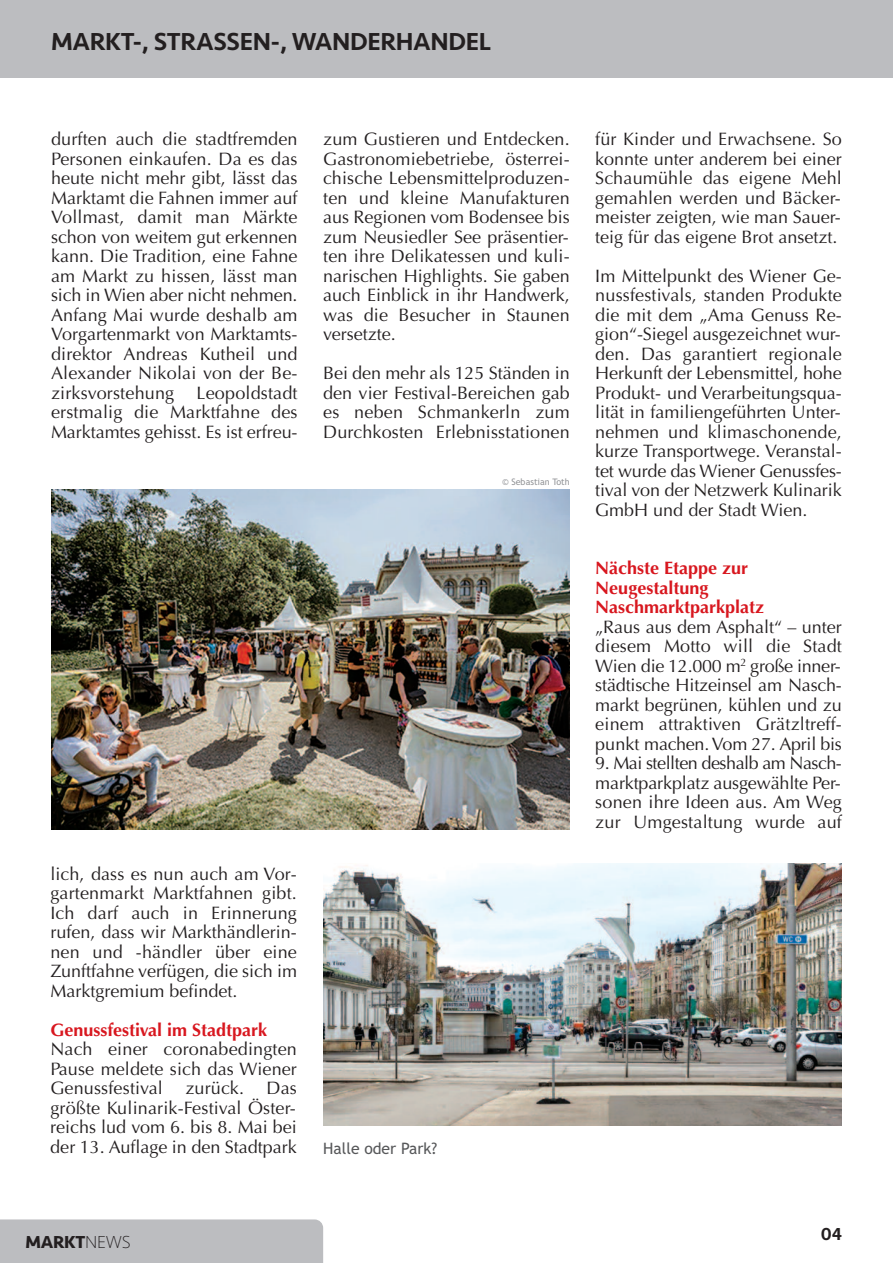
<style>
.page{position:relative;width:893px;height:1263px;background:#fff}
.page>*{position:absolute;margin:0;border:0;box-sizing:border-box;transform-origin:0 0}
.t1{font:500 25.5px "Seravek";letter-spacing:-.015em;color:#231f20}
.t2{font:18px/19.5px "Optima";color:#231f20;text-align:justify}
.t3{font:700 18px/19.5px "Optima";color:#d8171f}
.t4{font:700 18px "Seravek";letter-spacing:-.015em;color:#231f20}
.t5{font:500 18px "Seravek";color:#231f20}
.t6{font:15.75px "Trebuchet MS";color:#57585a}
.t7{font:9px "Trebuchet MS";color:#939598}
.s1{font-weight:200}
</style>
<div class="page">
<div style="left:0;top:1219px;width:323px;height:44px;background:#bcbdc0"></div>
<div style="left:0;top:0;width:893px;height:78px;background:#bcbdc0"></div>
<img style="left:51px;top:490px;width:519px;height:339px">
<img style="left:323px;top:863px;width:519px;height:263px">
<h1 class="t1" style="left:51px;top:26px;width:442px">MARKT-, STRASSEN-, WANDERHANDEL</h1>
<p class="t2" style="left:51px;top:129px;width:248px">durften auch die stadtfremden Personen einkaufen. Da es das heute nicht mehr gibt, lässt das Marktamt die Fahnen immer auf Vollmast, damit man Märkte schon von weitem gut erkennen kann. Die Tradition, eine Fahne am Markt zu hissen, lässt man sich in Wien aber nicht nehmen.<br>Anfang Mai wurde deshalb am Vorgartenmarkt von Marktamts&shy;direktor Andreas Kutheil und Alexander Nikolai von der Be&shy;zirksvorstehung Leopoldstadt erstmalig die Marktfahne des Marktamtes gehisst. Es ist erfreu-</p>
<p class="t2" style="left:323px;top:129px;width:248px">zum Gustieren und Entdecken.<br>Gastronomiebetriebe, österrei&shy;chische Lebensmittelproduzen&shy;ten und kleine Manufakturen aus Regionen vom Bodensee bis zum Neusiedler See präsentier&shy;ten ihre Delikatessen und kuli&shy;narischen Highlights. Sie gaben auch Einblick in ihr Handwerk, was die Besucher in Staunen versetzte.</p>
<p class="t2" style="left:323px;top:363px;width:248px">Bei den mehr als 125 Ständen in den vier Festival-Bereichen gab es neben Schmankerln zum Durchkosten Erlebnisstationen</p>
<p class="t7" style="left:502px;top:476px;width:69px">© Sebastian Toth</p>
<p class="t2" style="left:50px;top:864px;width:248px">lich, dass es nun auch am Vor&shy;gartenmarkt Marktfahnen gibt.<br>Ich darf auch in Erinnerung rufen, dass wir Markthändlerin&shy;nen und -händler über eine Zunftfahne verfügen, die sich im Marktgremium befindet.</p>
<p class="t3" style="left:50px;top:1020px;width:218px">Genussfestival im Stadtpark</p>
<p class="t2" style="left:50px;top:1040px;width:248px">Nach einer coronabedingten Pause meldete sich das Wiener Genussfestival zurück. Das größte Kulinarik-Festival Öster&shy;reichs lud vom 6. bis 8. Mai bei der 13. Auflage in den Stadtpark</p>
<p class="t6" style="left:323px;top:1139px;width:116px">Halle oder Park?</p>
<p class="t2" style="left:595px;top:129px;width:248px">für Kinder und Erwachsene. So konnte unter anderem bei einer Schaumühle das eigene Mehl gemahlen werden und Bäcker&shy;meister zeigten, wie man Sauer&shy;teig für das eigene Brot ansetzt.</p>
<p class="t2" style="left:595px;top:266px;width:248px">Im Mittelpunkt des Wiener Ge&shy;nussfestivals, standen Produkte die mit dem „Ama Genuss Re&shy;gion“-Siegel ausgezeichnet wur&shy;den. Das garantiert regionale Herkunft der Lebensmittel, hohe Produkt- und Verarbeitungsqua&shy;lität in familiengeführten Unter&shy;nehmen und klimaschonende, kurze Transportwege. Veranstal&shy;tet wurde das Wiener Genussfes&shy;tival von der Netzwerk Kulinarik GmbH und der Stadt Wien.</p>
<p class="t3" style="left:595px;top:558px;width:170px">Nächste Etappe zur<br>Neugestaltung<br>Naschmarktparkplatz</p>
<p class="t2" style="left:595px;top:617px;width:248px">„Raus aus dem Asphalt“ – unter diesem Motto will die Stadt Wien die 12.000 m<sup>2</sup> große inner&shy;städtische Hitzeinsel am Nasch&shy;markt begrünen, kühlen und zu einem attraktiven Grätzltreff&shy;punkt machen.Vom 27. April bis</p>
<p class="t2" style="left:595px;top:753px;width:248px">9. Mai stellten deshalb am Nasch&shy;marktparkplatz ausgewählte Per&shy;sonen ihre Ideen aus. Am Weg zur Umgestaltung wurde auf</p>
<p class="t4" style="left:25px;top:1227px;width:107px">MARKT<span class="s1">NEWS</span></p>
<p class="t5" style="left:821px;top:1223px;width:23px">04</p>
</div>
